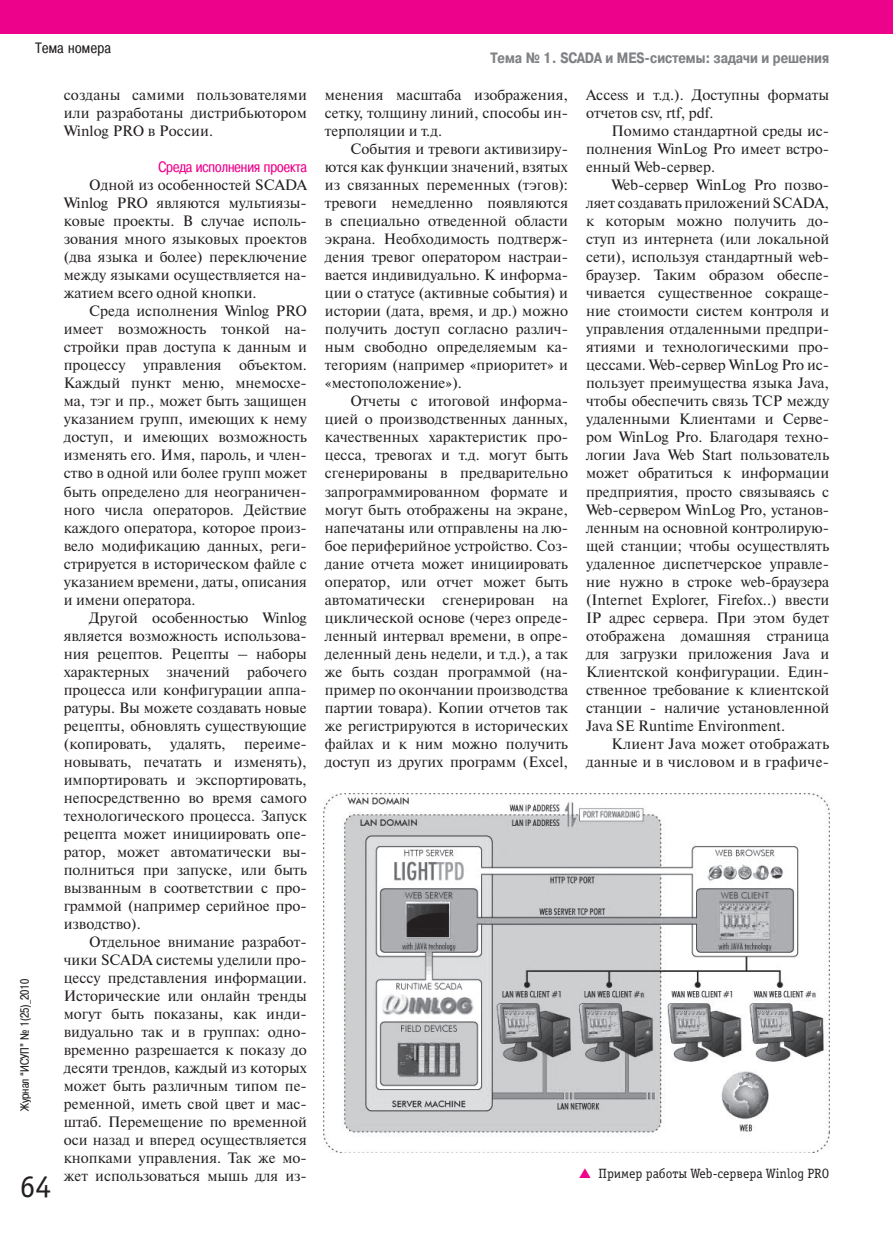
<style>
.page{position:relative;width:893px;height:1234px;background:#fff}
.page>*{position:absolute;margin:0;border:0;box-sizing:border-box;transform-origin:0 0}
.t1{font:31.5px "Officina Serif C";color:#231f20}
.t2{font:15px/18px "Newton C";color:#231f20;text-align:justify}
.t3{font:15px/18px "Newton C";letter-spacing:.02em;color:#231f20;text-align:right}
.t4{font:700 15px "Pragmatica Cond C";color:#808285}
.t5{font:15px "Pragmatica Cond C";color:#ed028c}
.t6{font:15px "Pragmatica Cond C";letter-spacing:.03em;color:#231f20}
.t7{font:13.5px "Officina Serif C";color:#231f20}
.t8{font:12px "Pragmatica Cond C";color:#231f20}
</style>
<div class="page">
<div style="left:0;top:0;width:893px;height:34px;background:#ed028c"></div>
<img style="left:323px;top:793px;width:506px;height:358px">
<p class="t6" style="left:35px;top:39px;width:77px">Тема номера</p>
<p class="t8" style="left:18px;top:1110px;width:134px;rotate:-90deg">Журнал “ИСУП” № 1(25)_2010</p>
<h1 class="t1" style="left:20px;top:1168px;width:33px">64</h1>
<p class="t2" style="left:64px;top:86px;width:245px">созданы самими пользователями или разработаны дистрибьютором Winlog PRO в России.</p>
<p class="t5" style="left:158px;top:159px;width:150px">Среда исполнения проекта</p>
<p class="t2" style="left:64px;top:176px;width:245px;text-indent:26px">Одной из особенностей SCADA Winlog PRO являются мультиязы&shy;ковые проекты. В случае исполь&shy;зования много языковых проектов (два языка и более) переключение между языками осуществляется на&shy;жатием всего одной кнопки.</p>
<p class="t2" style="left:64px;top:302px;width:245px;text-indent:26px">Среда исполнения Winlog PRO имеет возможность тонкой на&shy;стройки прав доступа к данным и процессу управления объектом.<br>Каждый пункт меню, мнемосхе&shy;ма, тэг и пр., может быть защищен указанием групп, имеющих к нему доступ, и имеющих возможность изменять его. Имя, пароль, и член&shy;ство в одной или более групп может быть определено для неограничен&shy;ного числа операторов. Действие каждого оператора, которое произ&shy;вело модификацию данных, реги&shy;стрируется в историческом файле с указанием времени, даты, описания и имени оператора.</p>
<p class="t2" style="left:64px;top:608px;width:245px;text-indent:26px">Другой особенностью Winlog является возможность использова&shy;ния рецептов. Рецепты – наборы характерных значений рабочего процесса или конфигурации аппа&shy;ратуры. Вы можете создавать новые рецепты, обновлять существующие (копировать, удалять, переиме&shy;новывать, печатать и изменять), импортировать и экспортировать, непосредственно во время самого технологического процесса. Запуск рецепта может инициировать опе&shy;ратор, может автоматически вы&shy;полниться при запуске, или быть вызванным в соответствии с про&shy;граммой (например серийное про&shy;изводство).</p>
<p class="t2" style="left:64px;top:932px;width:245px;text-indent:26px">Отдельное внимание разработ&shy;чики SCADA системы уделили про&shy;цессу представления информации.<br>Исторические или онлайн тренды могут быть показаны, как инди&shy;видуально так и в группах: одно&shy;временно разрешается к показу до десяти трендов, каждый из которых может быть различным типом пе&shy;ременной, иметь свой цвет и мас&shy;штаб. Перемещение по временной оси назад и вперед осуществляется кнопками управления. Так же мо&shy;жет использоваться мышь для из-</p>
<p class="t4" style="left:490px;top:50px;width:340px">Тема № 1. SCADA и MES-системы: задачи и решения</p>
<p class="t2" style="left:325px;top:86px;width:245px">менения масштаба изображения, сетку, толщину линий, способы ин&shy;терполяции и т.д.</p>
<p class="t2" style="left:325px;top:140px;width:245px;text-indent:26px">События и тревоги активизиру&shy;ются как функции значений, взятых из связанных переменных (тэгов): тревоги немедленно появляются в специально отведенной области экрана. Необходимость подтверж&shy;дения тревог оператором настраи&shy;вается индивидуально. К информа&shy;ции о статусе (активные события) и истории (дата, время, и др.) можно получить доступ согласно различ&shy;ным свободно определяемым ка&shy;тегориям (например «приоритет» и «местоположение»).</p>
<p class="t2" style="left:325px;top:392px;width:245px;text-indent:26px">Отчеты с итоговой информа&shy;цией о производственных данных, качественных характеристик про&shy;цесса, тревогах и т.д. могут быть сгенерированы в предварительно запрограммированном формате и могут быть отображены на экране, напечатаны или отправлены на лю&shy;бое периферийное устройство. Соз&shy;дание отчета может инициировать оператор, или отчет может быть автоматически сгенерирован на циклической основе (через опреде&shy;ленный интервал времени, в опре&shy;деленный день недели, и т.д.), а так же быть создан программой (на&shy;пример по окончании производства партии товара). Копии отчетов так же регистрируются в исторических файлах и к ним можно получить доступ из других программ (Excel,</p>
<p class="t2" style="left:586px;top:86px;width:245px">Access и т.д.). Доступны форматы отчетов csv, rtf, pdf.</p>
<p class="t2" style="left:586px;top:122px;width:245px;text-indent:26px">Помимо стандартной среды ис&shy;полнения WinLog Pro имеет встро&shy;енный Web-сервер.</p>
<p class="t2" style="left:586px;top:176px;width:245px;text-indent:26px">Web-сервер WinLog Pro позво&shy;ляет создавать приложений SCADA, к которым можно получить до&shy;ступ из интернета (или локальной сети), используя стандартный web&shy;браузер. Таким образом обеспе&shy;чивается существенное сокраще&shy;ние стоимости систем контроля и управления отдаленными предпри&shy;ятиями и технологическими про&shy;цессами. Web-сервер WinLog Pro ис&shy;пользует преимущества языка Java, чтобы обеспечить связь TCP между удаленными Клиентами и Серве&shy;ром WinLog Pro. Благодаря техно&shy;логии Java Web Start пользователь может обратиться к информации предприятия, просто связываясь с Web-сервером WinLog Pro, установ&shy;ленным на основной контролирую&shy;щей станции; чтобы осуществлять удаленное диспетчерское управле&shy;ние нужно в строке web-браузера (Internet Explorer, Firefox..) ввести IP адрес сервера. При этом будет отображена домашняя страница для загрузки приложения Java и Клиентской конфигурации. Един&shy;ственное требование к клиентской станции - наличие установленной Java SE Runtime Environment.</p>
<p class="t3" style="left:586px;top:734px;width:245px">Клиент Java может отображать данные и в числовом и в графиче-</p>
<p class="t7" style="left:598px;top:1166px;width:232px">Пример работы Web-сервера Winlog PRO</p>
</div>
